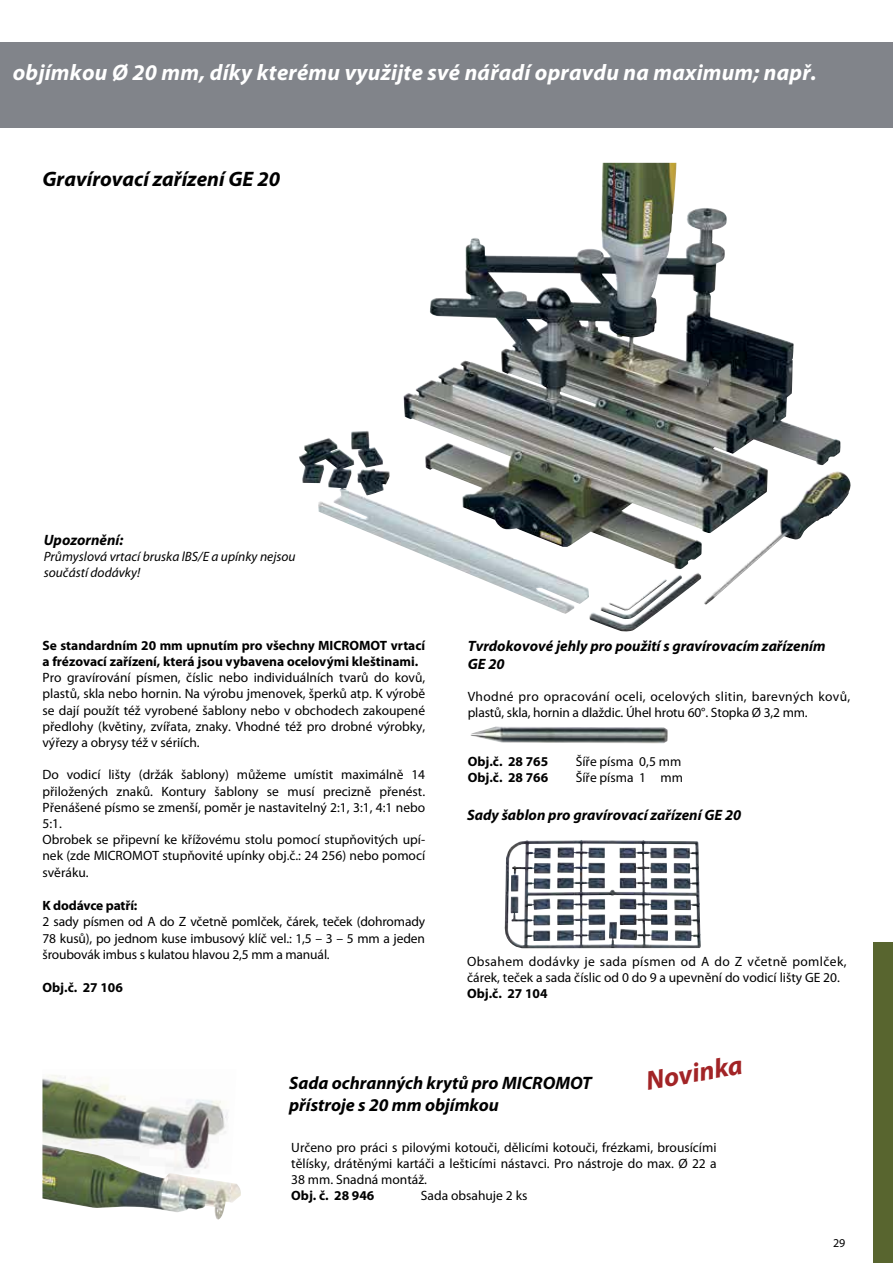
<style>
.page{position:relative;width:893px;height:1263px;background:#fff}
.page>*{position:absolute;margin:0;border:0;box-sizing:border-box;transform-origin:0 0}
.t1{font:italic 700 27px "Myriad Pro";color:#a22426}
.t2{font:italic 700 22.5px "Myriad Pro";letter-spacing:.01em;color:#fff}
.t3{font:italic 700 21px "Myriad Pro";color:#000}
.t4{font:italic 700 18px/21.6px "Myriad Pro";color:#000}
.t5{font:italic 700 15px/18px "Myriad Pro";color:#000}
.t6{font:13.5px/16.2px "Myriad Pro";color:#000;text-align:justify}
.t7{font:700 13.5px/16.5px "Myriad Pro";color:#000}
.t8{font:13.5px/16.2px "Myriad Pro";letter-spacing:.025em;color:#000}
.t9{font:italic 13.5px/16.2px "Myriad Pro";color:#000}
.t10{font:12px "Myriad Pro";color:#000}
</style>
<div class="page">
<div style="left:873px;top:942px;width:20px;height:321px;background:#58652f"></div>
<div style="left:0;top:43px;width:893px;height:85px;background:#81848a"></div>
<img style="left:403px;top:163px;width:437px;height:406px">
<img style="left:471px;top:727px;width:196px;height:16px">
<img style="left:42px;top:1075px;width:186px;height:69px">
<img style="left:42px;top:1144px;width:199px;height:76px">
<img style="left:504px;top:840px;width:197px;height:108px">
<h2 class="t2" style="left:13px;top:64px;width:805px">objímkou Ø 20 mm, díky kterému využijte své nářadí opravdu na maximum; např.</h2>
<h3 class="t3" style="left:42px;top:171px;width:239px">Gravírovací zařízení GE 20</h3>
<p class="t5" style="left:44px;top:532px;width:81px">Upozornění:</p>
<p class="t9" style="left:44px;top:549px;width:253px">Průmyslová vrtací bruska lBS/E a upínky nejsou součástí dodávky!</p>
<p class="t7" style="left:42px;top:638px;width:384px">Se standardním 20 mm upnutím pro všechny MICROMOT vrtací a frézovací zařízení, která jsou vybavena ocelovými kleštinami.</p>
<p class="t6" style="left:42px;top:670px;width:384px">Pro gravírování písmen, číslic nebo individuálních tvarů do kovů, plastů, skla nebo hornin. Na výrobu jmenovek, šperků atp. K výrobě se dají použít též vyrobené šablony nebo v obchodech zakoupené předlohy (květiny, zvířata, znaky. Vhodné též pro drobné výrobky, výřezy a obrysy též v sériích.</p>
<p class="t6" style="left:42px;top:768px;width:384px;text-align:left">Do vodicí lišty (držák šablony) můžeme umístit maximálně 14 přiložených znaků. Kontury šablony se musí precizně přenést.<br>Přenášené písmo se zmenší, poměr je nastavitelný 2:1, 3:1, 4:1 nebo 5:1.<br>Obrobek se připevní ke křížovému stolu pomocí stupňovitých upí&shy;nek (zde MICROMOT stupňovité upínky obj.č.: 24 256) nebo pomocí svěráku.</p>
<p class="t7" style="left:42px;top:898px;width:96px">K dodávce patří:</p>
<p class="t6" style="left:42px;top:914px;width:384px">2 sady písmen od A do Z včetně pomlček, čárek, teček (dohromady 78 kusů), po jednom kuse imbusový klíč vel.: 1,5 – 3 – 5 mm a jeden šroubovák imbus s kulatou hlavou 2,5 mm a manuál.</p>
<p class="t7" style="left:42px;top:980px;width:82px">Obj.č. 27 106</p>
<p class="t5" style="left:468px;top:638px;width:359px">Tvrdokovové jehly pro použití s gravírovacím zařízením<br>GE 20</p>
<p class="t8" style="left:468px;top:689px;width:384px">Vhodné pro opracování oceli, ocelových slitin, barevných kovů, plastů, skla, hornin a dlaždic. Úhel hrotu 60°. Stopka Ø 3,2 mm.</p>
<p class="t7" style="left:468px;top:754px;width:82px">Obj.č. 28 765</p>
<p class="t6" style="left:576px;top:754px;width:107px">Šíře písma 0,5 mm</p>
<p class="t7" style="left:468px;top:770px;width:82px">Obj.č. 28 766</p>
<p class="t6" style="left:576px;top:770px;width:109px">Šíře písma 1 mm</p>
<p class="t5" style="left:467px;top:807px;width:276px">Sady šablon pro gravírovací zařízení GE 20</p>
<p class="t6" style="left:467px;top:954px;width:381px">Obsahem dodávky je sada písmen od A do Z včetně pomlček, čárek, teček a sada číslic od 0 do 9 a upevnění do vodicí lišty GE 20.</p>
<p class="t7" style="left:467px;top:986px;width:82px">Obj.č. 27 104</p>
<h3 class="t4" style="left:289px;top:1074px;width:304px">Sada ochranných krytů pro MICROMOT přístroje s 20 mm objímkou</h3>
<h1 class="t1" style="left:644px;top:1071px;width:99px;rotate:-10deg">Novinka</h1>
<p class="t6" style="left:291px;top:1140px;width:427px">Určeno pro práci s pilovými kotouči, dělicími kotouči, frézkami, brousícími tělísky, drátěnými kartáči a lešticími nástavci. Pro nástroje do max. Ø 22 a 38 mm. Snadná montáž.</p>
<p class="t7" style="left:291px;top:1189px;width:85px">Obj. č. 28 946</p>
<p class="t6" style="left:421px;top:1189px;width:108px">Sada obsahuje 2 ks</p>
<p class="t10" style="left:833px;top:1239px;width:14px">29</p>
</div>
